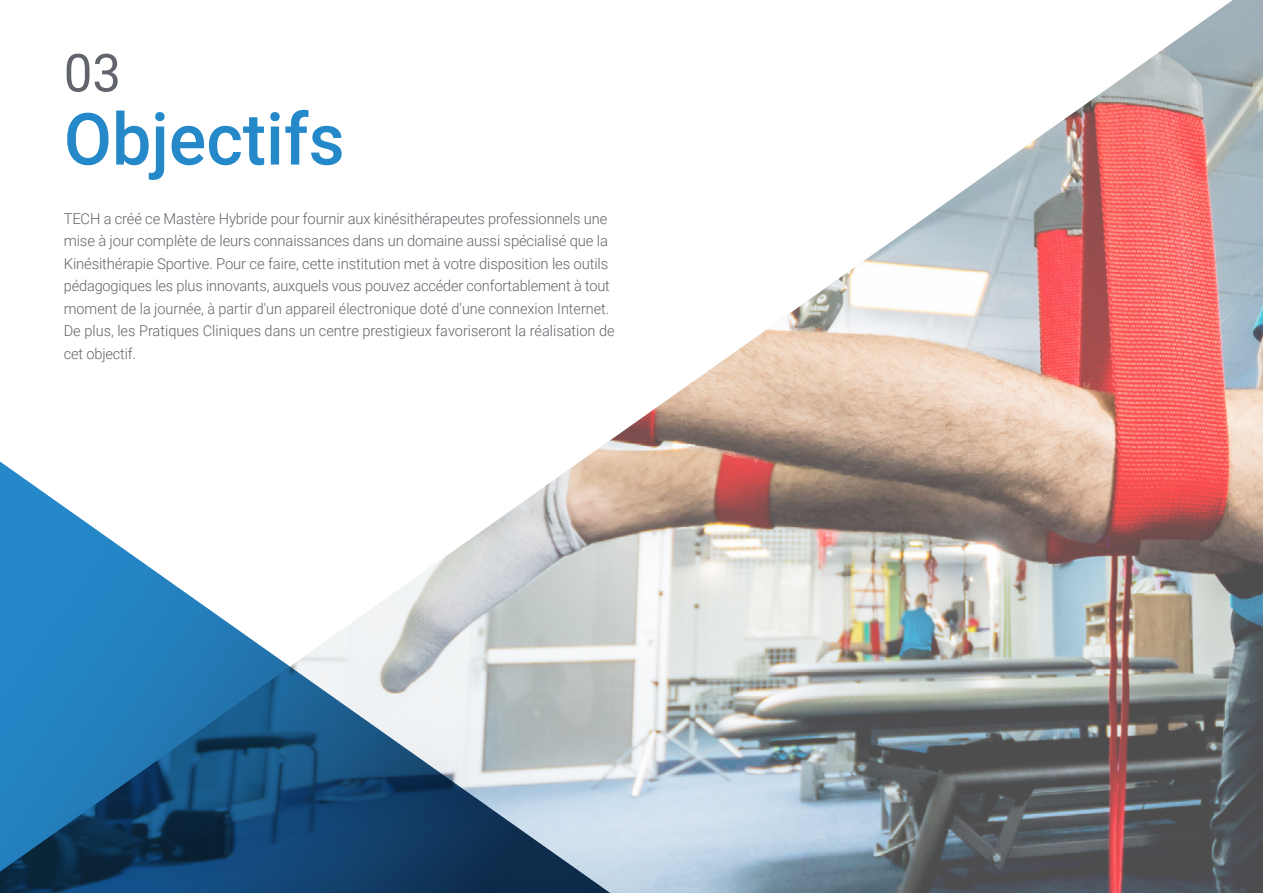
<style>
.page{position:relative;width:1263px;height:893px;background:#fff}
.page>*{position:absolute;margin:0;border:0;box-sizing:border-box;transform-origin:0 0}
.t1{font:500 72px "Roboto";color:#2488c9}
.t2{font:52.5px "Roboto";color:#61646a}
.t3{font:300 15px/22.5px "Roboto";letter-spacing:-.01em;color:#61646a}
</style>
<div class="page">
<img style="left:602px;top:0;width:661px;height:893px">
<svg style="left:0;top:446px;width:640px;height:447px"></svg>
<h2 class="t2" style="left:64px;top:36px;width:59px">03</h2>
<h1 class="t1" style="left:64px;top:89px;width:282px">Objectifs</h1>
<p class="t3" style="left:64px;top:207px;width:552px">TECH a créé ce Mastère Hybride pour fournir aux kinésithérapeutes professionnels une mise à jour complète de leurs connaissances dans un domaine aussi spécialisé que la Kinésithérapie Sportive. Pour ce faire, cette institution met à votre disposition les outils pédagogiques les plus innovants, auxquels vous pouvez accéder confortablement à tout moment de la journée, à partir d'un appareil électronique doté d'une connexion Internet.<br>De plus, les Pratiques Cliniques dans un centre prestigieux favoriseront la réalisation de cet objectif.</p>
</div>
